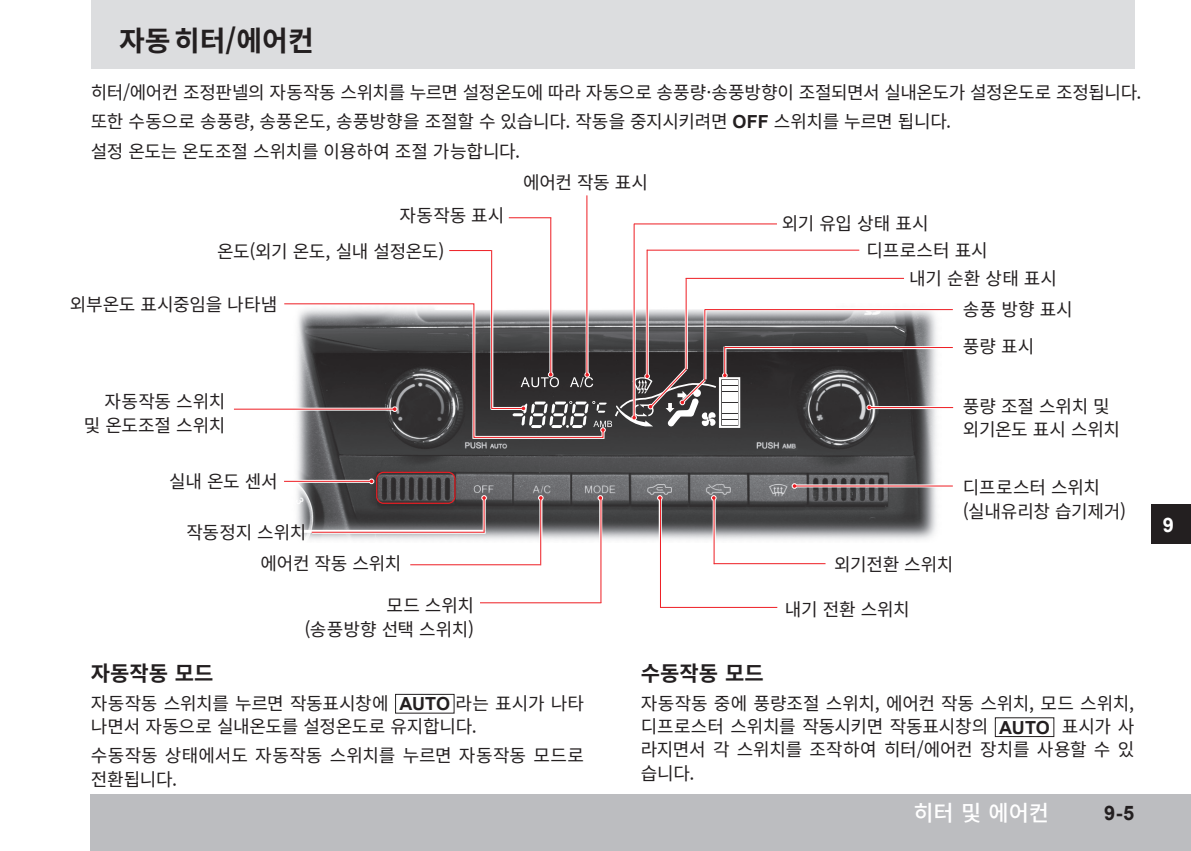
<style>
.page{position:relative;width:1191px;height:851px;background:#fff}
.page>*{position:absolute;margin:0;border:0;box-sizing:border-box;transform-origin:0 0}
.제목2{font:700 28px "Noto Sans CJ Kkr";color:#231f20}
.바닥글{font:500 22px "Noto Sans CJ Kkr";color:#fff}
.제목4{font:700 21px "Noto Sans CJ Kkr";color:#231f20}
.본문{font:700 20px "Arial";color:#231f20}
.t1{font:700 20px "Arial";color:#fff}
.본문-2{font:18px/23.4px "Noto Sans CJ Kkr";letter-spacing:-.015em;color:#231f20}
.t2{font:700 18px "Arial";color:#231f20}
.s1{font-family:"Arial";font-weight:700}
</style>
<div class="page">
<div style="left:91px;top:794px;width:1100px;height:56px;background:#bcbdc0"></div>
<div style="left:91px;top:0;width:1043px;height:68px;background:#dcdddf"></div>
<div style="left:1151px;top:504px;width:40px;height:40px;background:#231f20"></div>
<img style="left:297px;top:309px;width:644px;height:231px">
<div style="left:376px;top:471px;width:79px;height:33px;border:1px solid #ee1d23;border-radius:7px"></div>
<hr style="left:299px;top:529px;width:185px;height:3px;background:#fff">
<hr style="left:539px;top:498px;width:3px;height:65px;background:#fff">
<hr style="left:599px;top:498px;width:3px;height:104px;background:#fff">
<hr style="left:659px;top:500px;width:3px;height:105px;background:#fff">
<hr style="left:712px;top:499px;width:3px;height:64px;background:#fff">
<hr style="left:793px;top:484px;width:168px;height:3px;background:#fff">
<hr style="left:646px;top:240px;width:3px;height:135px;background:#fff">
<hr style="left:685px;top:277px;width:3px;height:92px;background:#fff">
<hr style="left:869px;top:406px;width:85px;height:3px;background:#fff">
<hr style="left:632px;top:226px;width:3px;height:189px;background:#fff">
<hr style="left:703px;top:308px;width:3px;height:71px;background:#fff">
<hr style="left:723px;top:346px;width:3px;height:27px;background:#fff">
<hr style="left:725px;top:346px;width:237px;height:3px;background:#fff">
<hr style="left:483px;top:499px;width:3px;height:31px;background:#fff">
<hr style="left:276px;top:480px;width:94px;height:3px;background:#fff">
<hr style="left:410px;top:564px;width:130px;height:1px;background:#ee1d23">
<hr style="left:660px;top:606px;width:117px;height:1px;background:#ee1d23">
<hr style="left:714px;top:563px;width:111px;height:1px;background:#ee1d23">
<hr style="left:449px;top:250px;width:42px;height:1px;background:#ee1d23">
<hr style="left:509px;top:217px;width:42px;height:1px;background:#ee1d23">
<hr style="left:647px;top:249px;width:212px;height:1px;background:#ee1d23">
<hr style="left:685px;top:278px;width:1px;height:91px;background:#ee1d23">
<hr style="left:685px;top:278px;width:219px;height:1px;background:#ee1d23">
<hr style="left:634px;top:223px;width:143px;height:1px;background:#ee1d23">
<hr style="left:704px;top:309px;width:1px;height:71px;background:#ee1d23">
<hr style="left:705px;top:309px;width:247px;height:1px;background:#ee1d23">
<hr style="left:724px;top:347px;width:228px;height:1px;background:#ee1d23">
<hr style="left:480px;top:602px;width:121px;height:1px;background:#ee1d23">
<svg style="left:711px;top:495px;width:5px;height:5px"></svg>
<hr style="left:713px;top:498px;width:1px;height:66px;background:#ee1d23">
<hr style="left:491px;top:250px;width:1px;height:159px;background:#ee1d23">
<div style="left:395px;top:693px;width:59px;height:20px;border:1px solid #231f20"></div>
<div style="left:994px;top:717px;width:60px;height:20px;border:1px solid #231f20"></div>
<svg style="left:657px;top:495px;width:5px;height:5px"></svg>
<hr style="left:660px;top:498px;width:1px;height:109px;background:#ee1d23">
<svg style="left:597px;top:495px;width:6px;height:5px"></svg>
<svg style="left:538px;top:495px;width:5px;height:5px"></svg>
<hr style="left:600px;top:498px;width:1px;height:104px;background:#ee1d23">
<hr style="left:540px;top:497px;width:1px;height:68px;background:#ee1d23">
<svg style="left:481px;top:495px;width:6px;height:5px"></svg>
<hr style="left:234px;top:408px;width:161px;height:1px;background:#ee1d23">
<hr style="left:586px;top:195px;width:1px;height:180px;background:#ee1d23">
<hr style="left:550px;top:218px;width:1px;height:157px;background:#ee1d23">
<svg style="left:791px;top:483px;width:6px;height:5px"></svg>
<hr style="left:795px;top:485px;width:157px;height:1px;background:#ee1d23">
<svg style="left:866px;top:404px;width:6px;height:6px"></svg>
<hr style="left:869px;top:407px;width:84px;height:1px;background:#ee1d23">
<hr style="left:646px;top:250px;width:1px;height:126px;background:#ee1d23">
<hr style="left:633px;top:224px;width:1px;height:192px;background:#ee1d23">
<svg style="left:604px;top:347px;width:136px;height:86px;background:#605859"></svg>
<svg style="left:369px;top:478px;width:5px;height:6px"></svg>
<hr style="left:284px;top:481px;width:86px;height:1px;background:#ee1d23">
<hr style="left:312px;top:530px;width:174px;height:3px;background:#fff">
<hr style="left:312px;top:531px;width:172px;height:1px;background:#ee1d23">
<hr style="left:483px;top:497px;width:1px;height:35px;background:#ee1d23">
<svg style="left:283px;top:303px;width:321px;height:135px;background:#676264"></svg>
<p class="제목2" style="left:119px;top:25px;width:196px">자동 히터/에어컨</p>
<p class="본문-2" style="left:91px;top:81px;width:1052px">히터/에어컨 조정판넬의 자동작동 스위치를 누르면 설정온도에 따라 자동으로 송풍량·송풍방향이 조절되면서 실내온도가 설정온도로 조정됩니다.</p>
<p class="본문-2" style="left:91px;top:110px;width:862px">또한 수동으로 송풍량, 송풍온도, 송풍방향을 조절할 수 있습니다. 작동을 중지시키려면 <span class="s1">OFF</span> 스위치를 누르면 됩니다.</p>
<p class="본문-2" style="left:91px;top:140px;width:431px">설정 온도는 온도조절 스위치를 이용하여 조절 가능합니다.</p>
<p class="본문-2" style="left:523px;top:171px;width:126px">에어컨 작동 표시</p>
<p class="본문-2" style="left:399px;top:204px;width:106px">자동작동 표시</p>
<p class="본문-2" style="left:782px;top:212px;width:148px">외기 유입 상태 표시</p>
<p class="본문-2" style="left:909px;top:267px;width:149px">내기 순환 상태 표시</p>
<p class="본문-2" style="left:217px;top:239px;width:229px">온도(외기 온도, 실내 설정온도)</p>
<p class="본문-2" style="left:866px;top:239px;width:123px">디프로스터 표시</p>
<p class="본문-2" style="left:70px;top:293px;width:209px">외부온도 표시중임을 나타냄</p>
<p class="본문-2" style="left:963px;top:298px;width:111px">송풍 방향 표시</p>
<p class="본문-2" style="left:963px;top:335px;width:73px">풍량 표시</p>
<p class="본문-2" style="left:104px;top:390px;width:122px">자동작동 스위치</p>
<p class="본문-2" style="left:84px;top:414px;width:143px">및 온도조절 스위치</p>
<p class="본문-2" style="left:963px;top:395px;width:159px">풍량 조절 스위치 및 외기온도 표시 스위치</p>
<p class="본문-2" style="left:169px;top:470px;width:110px">실내 온도 센서</p>
<p class="본문-2" style="left:186px;top:520px;width:121px">작동정지 스위치</p>
<p class="본문-2" style="left:260px;top:551px;width:142px">에어컨 작동 스위치</p>
<p class="본문-2" style="left:834px;top:552px;width:121px">외기전환 스위치</p>
<p class="본문-2" style="left:386px;top:594px;width:89px">모드 스위치</p>
<p class="본문-2" style="left:785px;top:598px;width:126px">내기 전환 스위치</p>
<p class="본문-2" style="left:304px;top:617px;width:171px">(송풍방향 선택 스위치)</p>
<p class="본문-2" style="left:963px;top:476px;width:139px">디프로스터 스위치</p>
<p class="본문-2" style="left:963px;top:499px;width:165px">(실내유리창 습기제거)</p>
<p class="제목4" style="left:91px;top:661px;width:124px">자동작동 모드</p>
<p class="본문-2" style="left:91px;top:691px;width:299px">자동작동 스위치를 누르면 작동표시창에</p>
<p class="본문-2" style="left:399px;top:691px;width:186px"><span class="s1">AUTO</span> 라는 표시가 나타</p>
<p class="본문-2" style="left:91px;top:715px;width:387px">나면서 자동으로 실내온도를 설정온도로 유지합니다.</p>
<p class="본문-2" style="left:91px;top:744px;width:495px">수동작동 상태에서도 자동작동 스위치를 누르면 자동작동 모드로 전환됩니다.</p>
<p class="제목4" style="left:641px;top:661px;width:124px">수동작동 모드</p>
<p class="본문-2" style="left:641px;top:691px;width:495px">자동작동 중에 풍량조절 스위치, 에어컨 작동 스위치, 모드 스위치, 디프로스터 스위치를 작동시키면 작동표시창의</p>
<p class="본문-2" style="left:641px;top:715px;width:495px;text-align:justify;text-indent:421px">표시가 사 라지면서 각 스위치를 조작하여 히터/에어컨 장치를 사용할 수 있 습니다.</p>
<p class="t2" style="left:999px;top:715px;width:52px">AUTO</p>
<p class="바닥글" style="left:913px;top:800px;width:137px">히터 및 에어컨</p>
<p class="본문" style="left:1104px;top:799px;width:32px">9-5</p>
<p class="t1" style="left:1162px;top:511px;width:13px">9</p>
</div>
